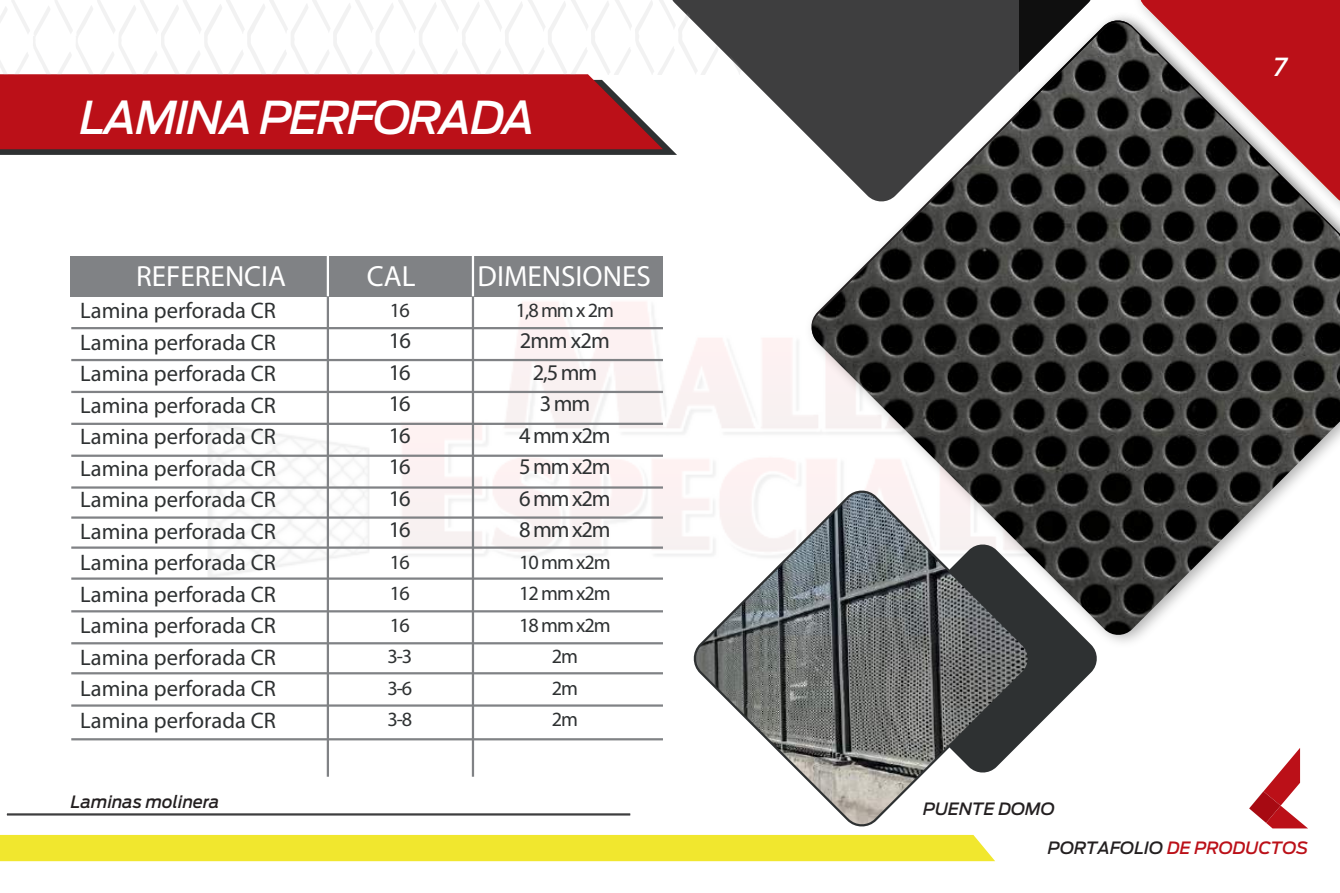
<style>
.page{position:relative;width:1340px;height:893px;background:#fff}
.page>*{position:absolute;margin:0;border:0;box-sizing:border-box;transform-origin:0 0}
.t1{font:italic 500 45px "Ford Antenna";letter-spacing:-.04em;color:#fff}
.t2{font:29.25px "Myriad Pro";color:#fff}
.t3{font:italic 500 24.75px "Ford Antenna";color:#fff}
.t4{font:22.5px/31.5px "Myriad Pro";color:#2e3132;text-align:justify}
.t5{font:22.5px/31.5px "Myriad Pro";letter-spacing:-.05em;color:#2e3132;text-align:center}
.t6{font:20.25px/31.5px "Myriad Pro";letter-spacing:-.05em;color:#2e3132}
.t7{font:italic 500 16.88px "Ford Antenna";color:#231f20}
.t8{font:italic 500 16.88px "Ford Antenna";color:#bb1018}
.s1{color:#231f20}
</style>
<div class="page">
<div style="left:71px;top:256px;width:592px;height:40px;background:#808285"></div>
<hr style="left:327px;top:296px;width:2px;height:481px;background:#808285">
<hr style="left:472px;top:296px;width:2px;height:481px;background:#808285">
<hr style="left:327px;top:256px;width:2px;height:40px;background:#fff">
<hr style="left:472px;top:256px;width:2px;height:40px;background:#fff">
<hr style="left:71px;top:327px;width:592px;height:2px;background:#808285">
<hr style="left:71px;top:359px;width:592px;height:2px;background:#808285">
<hr style="left:71px;top:391px;width:592px;height:2px;background:#808285">
<hr style="left:71px;top:423px;width:592px;height:2px;background:#808285">
<hr style="left:71px;top:455px;width:592px;height:2px;background:#808285">
<hr style="left:71px;top:486px;width:592px;height:3px;background:#808285">
<hr style="left:71px;top:516px;width:592px;height:3px;background:#808285">
<hr style="left:71px;top:546px;width:592px;height:3px;background:#808285">
<hr style="left:71px;top:577px;width:592px;height:3px;background:#808285">
<hr style="left:71px;top:610px;width:592px;height:2px;background:#808285">
<hr style="left:71px;top:642px;width:592px;height:2px;background:#808285">
<hr style="left:71px;top:672px;width:592px;height:2px;background:#808285">
<hr style="left:71px;top:704px;width:592px;height:3px;background:#808285">
<hr style="left:71px;top:738px;width:592px;height:2px;background:#808285">
<svg style="left:0;top:141px;width:667px;height:14px;background:#373234"></svg>
<div style="left:0;top:75px;width:663px;height:74px;background:#bb1018"></div>
<svg style="left:667px;top:0;width:352px;height:155px;fill:#3e3e3f"></svg>
<img style="left:1019px;top:0;width:118px;height:22px">
<hr style="left:7px;top:813px;width:623px;height:2px;background:#3e3e3f">
<div style="left:1137px;top:0;width:202px;height:22px;background:#bb1018"></div>
<div style="left:0;top:835px;width:995px;height:26px;background:#f1e72e"></div>
<svg style="left:1249px;top:748px;width:58px;height:80px"></svg>
<img style="left:810px;top:22px;width:529px;height:615px">
<svg style="left:0;top:0;width:742px;height:75px"></svg>
<svg style="left:1033px;top:543px;width:65px;height:188px"></svg>
<svg style="left:689px;top:487px;width:344px;height:340px"></svg>
<h1 class="t1" style="left:80px;top:78px;width:457px">LAMINA PERFORADA</h1>
<h2 class="t2" style="left:136px;top:259px;width:151px">REFERENCIA</h2>
<h2 class="t2" style="left:367px;top:259px;width:50px">CAL</h2>
<h2 class="t2" style="left:477px;top:259px;width:175px">DIMENSIONES</h2>
<p class="t4" style="left:80px;top:295px;width:197px">Lamina perforada CR Lamina perforada CR Lamina perforada CR Lamina perforada CR Lamina perforada CR Lamina perforada CR Lamina perforada CR Lamina perforada CR Lamina perforada CR Lamina perforada CR Lamina perforada CR Lamina perforada CR Lamina perforada CR Lamina perforada CR</p>
<p class="t6" style="left:390px;top:294px;width:21px">16</p>
<p class="t6" style="left:516px;top:294px;width:100px">1,8 mm x 2m</p>
<p class="t5" style="left:519px;top:325px;width:93px">2mm x2m<br>2,5 mm<br>3 mm<br>4 mm x2m<br>5 mm x2m<br>6 mm x2m<br>8 mm x2m</p>
<p class="t6" style="left:519px;top:546px;width:93px;text-align:center">10 mm x2m<br>12 mm x2m<br>18 mm x2m<br>2m<br>2m<br>2m</p>
<p class="t4" style="left:389px;top:325px;width:24px">16<br>16<br>16<br>16<br>16<br>16<br>16</p>
<p class="t6" style="left:387px;top:546px;width:26px">16<br>16<br>16<br>3-3<br>3-6<br>3-8</p>
<p class="t7" style="left:71px;top:787px;width:150px">Laminas molinera</p>
<p class="t7" style="left:923px;top:794px;width:133px">PUENTE DOMO</p>
<p class="t3" style="left:1273px;top:46px;width:15px">7</p>
<p class="t8" style="left:1048px;top:833px;width:262px"><span class="s1">PORTAFOLIO</span> DE PRODUCTOS</p>
</div>
